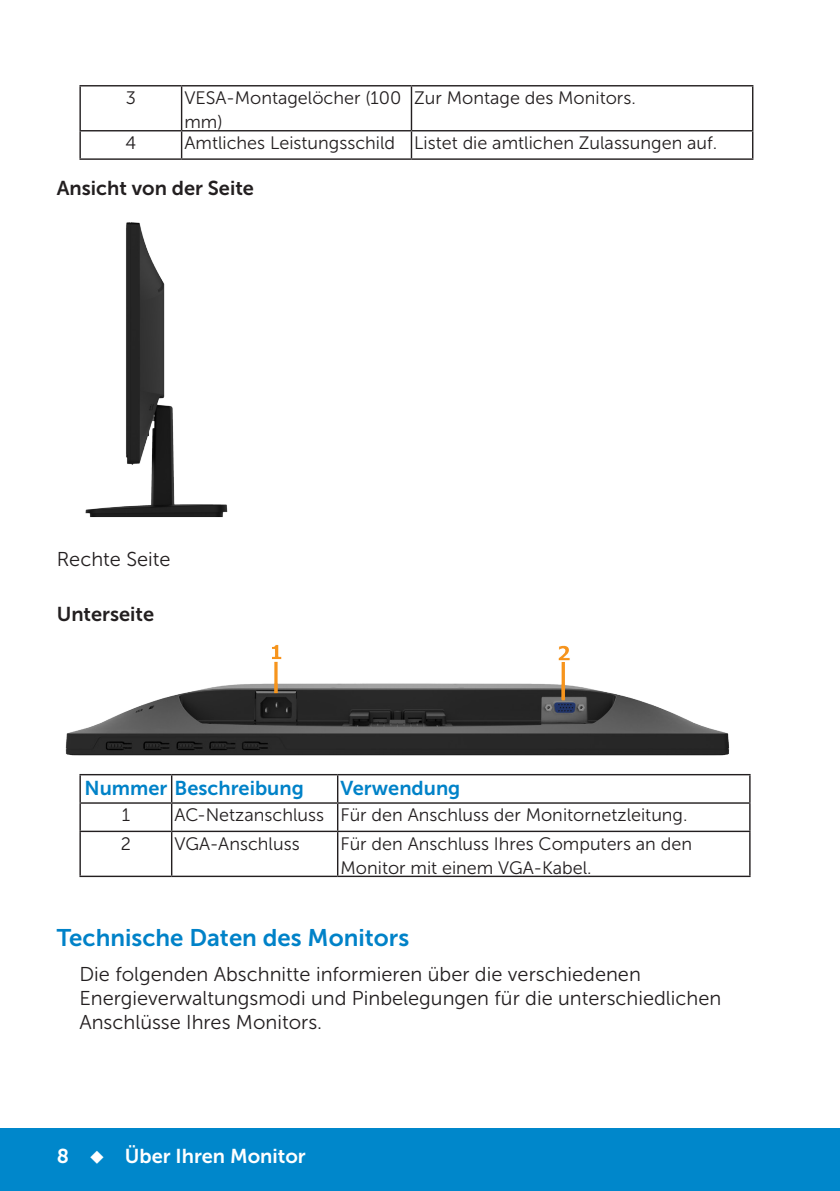
<style>
.page{position:relative;width:840px;height:1191px;background:#fff}
.page>*{position:absolute;margin:0;border:0;box-sizing:border-box;transform-origin:0 0}
.Head2{font:24px "Museo Sans For Dell 700";color:#0082c8}
.Paragraph{font:20px/24px "Museo Sans For Dell 300";color:#231f20}
.Callout_Head{font:20px "Museo Sans For Dell 700";color:#231f20}
.Table_Head{font:20px "Museo Sans For Dell 700";color:#0082c8}
.t1{font:20px "Museo Sans For Dell 700";color:#fff}
.body{font:20px "Museo Sans For Dell 300";color:#231f20}
.Table_Paragraph{font:18px/24px "Museo Sans For Dell 300";color:#231f20}
</style>
<div class="page">
<div style="left:0;top:1128px;width:839px;height:63px;background:#0087cb"></div>
<hr style="left:79px;top:85px;width:102px;height:1px;background:#231f20">
<hr style="left:79px;top:86px;width:2px;height:44px;background:#231f20">
<hr style="left:181px;top:85px;width:230px;height:1px;background:#231f20">
<hr style="left:181px;top:86px;width:1px;height:44px;background:#231f20">
<hr style="left:411px;top:85px;width:342px;height:1px;background:#231f20">
<hr style="left:410px;top:86px;width:2px;height:44px;background:#231f20">
<hr style="left:751px;top:86px;width:2px;height:44px;background:#231f20">
<hr style="left:79px;top:130px;width:102px;height:1px;background:#231f20">
<hr style="left:79px;top:131px;width:2px;height:27px;background:#231f20">
<hr style="left:181px;top:130px;width:230px;height:1px;background:#231f20">
<svg style="left:181px;top:131px;width:1px;height:27px"></svg>
<hr style="left:411px;top:130px;width:342px;height:1px;background:#231f20">
<hr style="left:410px;top:131px;width:2px;height:27px;background:#231f20">
<hr style="left:751px;top:131px;width:2px;height:27px;background:#231f20">
<hr style="left:79px;top:158px;width:102px;height:2px;background:#231f20">
<hr style="left:181px;top:158px;width:230px;height:2px;background:#231f20">
<hr style="left:411px;top:158px;width:342px;height:2px;background:#231f20">
<img style="left:85px;top:222px;width:143px;height:296px">
<img style="left:65px;top:645px;width:665px;height:111px">
<hr style="left:79px;top:774px;width:92px;height:1px;background:#231f20">
<hr style="left:79px;top:775px;width:2px;height:27px;background:#231f20">
<hr style="left:171px;top:774px;width:166px;height:1px;background:#231f20">
<hr style="left:337px;top:774px;width:413px;height:1px;background:#231f20">
<hr style="left:748px;top:775px;width:2px;height:27px;background:#231f20">
<hr style="left:79px;top:802px;width:92px;height:1px;background:#231f20">
<hr style="left:79px;top:803px;width:2px;height:27px;background:#231f20">
<hr style="left:171px;top:802px;width:166px;height:1px;background:#231f20">
<svg style="left:171px;top:775px;width:1px;height:55px"></svg>
<hr style="left:337px;top:802px;width:413px;height:1px;background:#231f20">
<svg style="left:337px;top:775px;width:1px;height:55px"></svg>
<hr style="left:748px;top:803px;width:2px;height:27px;background:#231f20">
<hr style="left:79px;top:830px;width:92px;height:2px;background:#231f20">
<hr style="left:79px;top:832px;width:2px;height:43px;background:#231f20">
<hr style="left:171px;top:830px;width:166px;height:2px;background:#231f20">
<hr style="left:171px;top:832px;width:1px;height:43px;background:#231f20">
<hr style="left:337px;top:830px;width:413px;height:2px;background:#231f20">
<hr style="left:337px;top:832px;width:1px;height:43px;background:#231f20">
<hr style="left:748px;top:832px;width:2px;height:43px;background:#231f20">
<hr style="left:79px;top:875px;width:92px;height:2px;background:#231f20">
<hr style="left:171px;top:875px;width:166px;height:2px;background:#231f20">
<hr style="left:337px;top:875px;width:413px;height:2px;background:#231f20">
<p class="Table_Paragraph" style="left:126px;top:86px;width:12px">3</p>
<p class="Table_Paragraph" style="left:184px;top:86px;width:218px">VESA-Montagelöcher (100 mm)</p>
<p class="Table_Paragraph" style="left:414px;top:86px;width:223px">Zur Montage des Monitors.</p>
<p class="Table_Paragraph" style="left:125px;top:131px;width:12px">4</p>
<p class="Table_Paragraph" style="left:184px;top:131px;width:212px">Amtliches Leistungsschild</p>
<p class="Table_Paragraph" style="left:414px;top:131px;width:304px">Listet die amtlichen Zulassungen auf.</p>
<p class="Callout_Head" style="left:57px;top:177px;width:199px">Ansicht von der Seite</p>
<p class="body" style="left:57px;top:549px;width:115px">Rechte Seite</p>
<p class="Callout_Head" style="left:57px;top:603px;width:99px">Unterseite</p>
<p class="Table_Head" style="left:84px;top:776px;width:221px">Nummer Beschreibung</p>
<p class="Table_Head" style="left:340px;top:776px;width:121px">Verwendung</p>
<p class="Table_Paragraph" style="left:122px;top:803px;width:10px">1</p>
<p class="Table_Paragraph" style="left:174px;top:803px;width:151px">AC-Netzanschluss</p>
<p class="Table_Paragraph" style="left:340px;top:803px;width:348px">Für den Anschluss der Monitornetzleitung.</p>
<p class="Table_Paragraph" style="left:121px;top:831px;width:12px">2</p>
<p class="Table_Paragraph" style="left:174px;top:831px;width:127px">VGA-Anschluss</p>
<p class="Table_Paragraph" style="left:340px;top:831px;width:353px">Für den Anschluss Ihres Computers an den<br>Monitor mit einem VGA-Kabel.</p>
<p class="Head2" style="left:57px;top:924px;width:354px">Technische Daten des Monitors</p>
<p class="Paragraph" style="left:79px;top:962px;width:643px">Die folgenden Abschnitte informieren über die verschiedenen<br>Energieverwaltungsmodi und Pinbelegungen für die unterschiedlichen<br>Anschlüsse Ihres Monitors.</p>
<p class="t1" style="left:57px;top:1144px;width:250px">8 ◆ Über Ihren Monitor</p>
</div>
